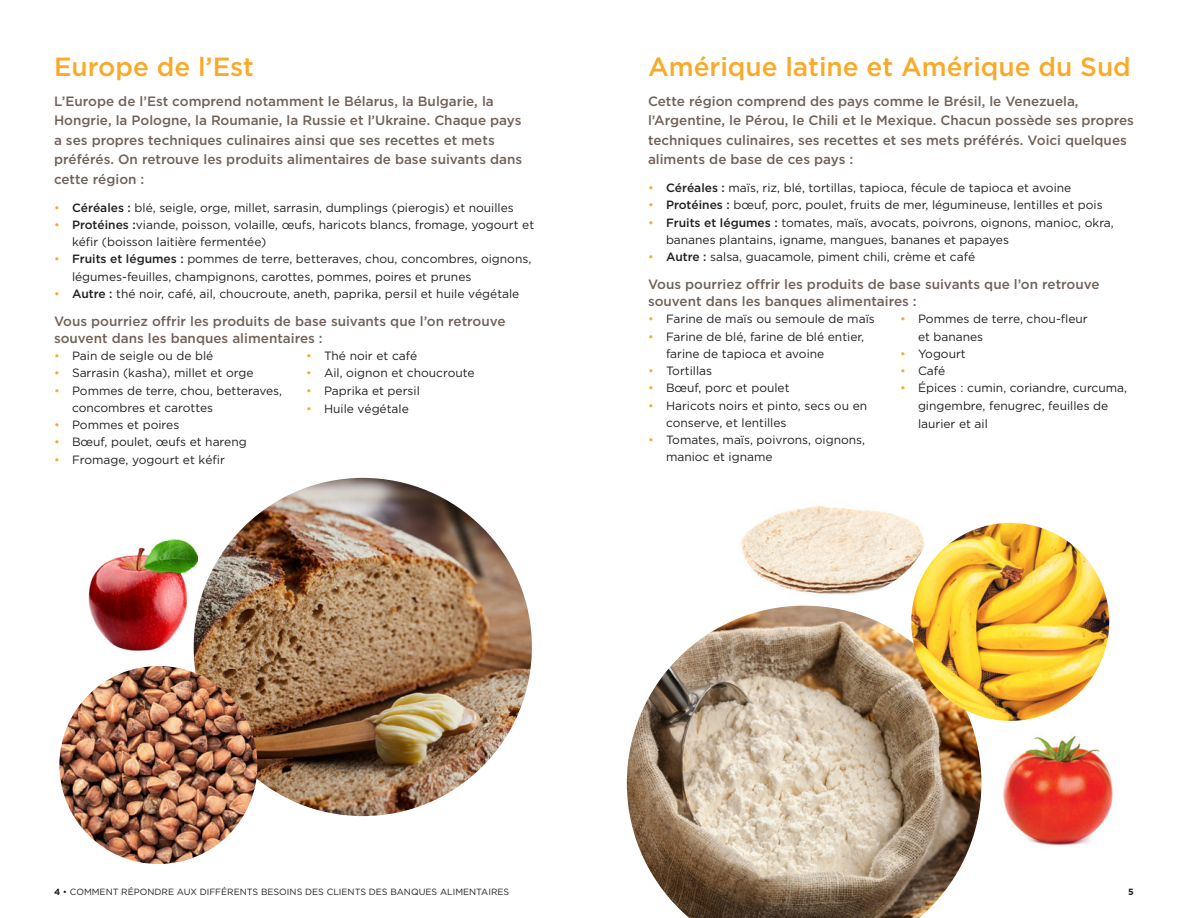
<style>
.page{position:relative;width:1188px;height:918px;background:#fff}
.page>*{position:absolute;margin:0;border:0;box-sizing:border-box;transform-origin:0 0}
.Page_header{font:500 26.25px "Gotham";color:#faa928}
.Intro_copy{font:500 13.5px/19.5px "Gotham";color:#716259}
.subhead_level_2{font:500 13.5px/17.2px "Gotham";color:#716259}
.bullet_point{font:12px/17.2px "Gotham";color:#231f20}
.bullet_point-2{font:9px "Gotham";color:#231f20}
.bullet_point-3{font:700 9px "Gotham";color:#231f20}
.s1{color:#faa928}
.s2{font-weight:500}
.s3{font-weight:700}
</style>
<div class="page">
<img style="left:987px;top:716px;width:126px;height:130px">
<img style="left:627px;top:606px;width:354px;height:312px">
<img style="left:194px;top:478px;width:338px;height:338px;border-radius:169px">
<img style="left:59px;top:666px;width:198px;height:198px;border-radius:99px">
<img style="left:911px;top:523px;width:198px;height:198px;border-radius:99px">
<img style="left:741px;top:505px;width:187px;height:101px">
<img style="left:88px;top:539px;width:110px;height:116px">
<p class="Page_header" style="left:54px;top:52px;width:201px">Europe de l’Est</p>
<p class="Intro_copy" style="left:54px;top:91px;width:470px">L’Europe de l’Est comprend notamment le Bélarus, la Bulgarie, la Hongrie, la Pologne, la Roumanie, la Russie et l’Ukraine. Chaque pays a ses propres techniques culinaires ainsi que ses recettes et mets préférés. On retrouve les produits alimentaires de base suivants dans cette région :</p>
<p class="bullet_point" style="left:54px;top:199px;width:461px"><span class="s1">•</span> <span class="s2">Céréales :</span> blé, seigle, orge, millet, sarrasin, dumplings (pierogis) et nouilles</p>
<p class="bullet_point" style="left:72px;top:216px;width:464px;text-indent:-18px"><span class="s1">•</span> <span class="s2">Protéines :</span>viande, poisson, volaille, œufs, haricots blancs, fromage, yogourt et kéfir (boisson laitière fermentée)</p>
<p class="bullet_point" style="left:72px;top:250px;width:461px;text-indent:-18px"><span class="s1">•</span> <span class="s2">Fruits et légumes :</span> pommes de terre, betteraves, chou, concombres, oignons, légumes-feuilles, champignons, carottes, pommes, poires et prunes</p>
<p class="bullet_point" style="left:54px;top:285px;width:467px"><span class="s1">•</span> <span class="s2">Autre :</span> thé noir, café, ail, choucroute, aneth, paprika, persil et huile végétale</p>
<p class="subhead_level_2" style="left:54px;top:312px;width:453px">Vous pourriez offrir les produits de base suivants que l’on retrouve souvent dans les banques alimentaires :</p>
<p class="bullet_point" style="left:54px;top:347px;width:161px"><span class="s1">•</span> Pain de seigle ou de blé</p>
<p class="bullet_point" style="left:54px;top:364px;width:201px"><span class="s1">•</span> Sarrasin (kasha), millet et orge</p>
<p class="bullet_point" style="left:72px;top:382px;width:212px;text-indent:-18px"><span class="s1">•</span> Pommes de terre, chou, betteraves, concombres et carottes</p>
<p class="bullet_point" style="left:54px;top:416px;width:127px"><span class="s1">•</span> Pommes et poires</p>
<p class="bullet_point" style="left:54px;top:433px;width:194px"><span class="s1">•</span> Bœuf, poulet, œufs et hareng</p>
<p class="bullet_point" style="left:54px;top:451px;width:172px"><span class="s1">•</span> Fromage, yogourt et kéfir</p>
<p class="bullet_point" style="left:306px;top:347px;width:113px"><span class="s1">•</span> Thé noir et café</p>
<p class="bullet_point" style="left:306px;top:364px;width:170px"><span class="s1">•</span> Ail, oignon et choucroute</p>
<p class="bullet_point" style="left:306px;top:382px;width:115px"><span class="s1">•</span> Paprika et persil</p>
<p class="bullet_point" style="left:306px;top:400px;width:104px"><span class="s1">•</span> Huile végétale</p>
<p class="Page_header" style="left:648px;top:52px;width:484px">Amérique latine et Amérique du Sud</p>
<p class="Intro_copy" style="left:648px;top:91px;width:487px">Cette région comprend des pays comme le Brésil, le Venezuela, l’Argentine, le Pérou, le Chili et le Mexique. Chacun possède ses propres techniques culinaires, ses recettes et ses mets préférés. Voici quelques aliments de base de ces pays :</p>
<p class="bullet_point" style="left:648px;top:179px;width:425px"><span class="s1">•</span> <span class="s2">Céréales :</span> maïs, riz, blé, tortillas, tapioca, fécule de tapioca et avoine</p>
<p class="bullet_point" style="left:648px;top:196px;width:456px"><span class="s1">•</span> <span class="s2">Protéines :</span> bœuf, porc, poulet, fruits de mer, légumineuse, lentilles et pois</p>
<p class="bullet_point" style="left:666px;top:214px;width:449px;text-indent:-18px"><span class="s1">•</span> <span class="s2">Fruits et légumes :</span> tomates, maïs, avocats, poivrons, oignons, manioc, okra, bananes plantains, igname, mangues, bananes et papayes</p>
<p class="bullet_point" style="left:648px;top:248px;width:329px"><span class="s1">•</span> <span class="s2">Autre :</span> salsa, guacamole, piment chili, crème et café</p>
<p class="subhead_level_2" style="left:648px;top:275px;width:453px">Vous pourriez offrir les produits de base suivants que l’on retrouve souvent dans les banques alimentaires :</p>
<p class="bullet_point" style="left:648px;top:310px;width:228px"><span class="s1">•</span> Farine de maïs ou semoule de maïs</p>
<p class="bullet_point" style="left:666px;top:328px;width:200px;text-indent:-18px"><span class="s1">•</span> Farine de blé, farine de blé entier, farine de tapioca et avoine</p>
<p class="bullet_point" style="left:648px;top:362px;width:66px"><span class="s1">•</span> Tortillas</p>
<p class="bullet_point" style="left:648px;top:379px;width:143px"><span class="s1">•</span> Bœuf, porc et poulet</p>
<p class="bullet_point" style="left:666px;top:397px;width:203px;text-indent:-18px"><span class="s1">•</span> Haricots noirs et pinto, secs ou en conserve, et lentilles</p>
<p class="bullet_point" style="left:666px;top:431px;width:201px;text-indent:-18px"><span class="s1">•</span> Tomates, maïs, poivrons, oignons, manioc et igname</p>
<p class="bullet_point" style="left:918px;top:310px;width:171px;text-indent:-18px"><span class="s1">•</span> Pommes de terre, chou-fleur et bananes</p>
<p class="bullet_point" style="left:900px;top:345px;width:67px"><span class="s1">•</span> Yogourt</p>
<p class="bullet_point" style="left:900px;top:362px;width:47px"><span class="s1">•</span> Café</p>
<p class="bullet_point" style="left:918px;top:379px;width:211px;line-height:17.7px;text-indent:-18px"><span class="s1">•</span> Épices : cumin, coriandre, curcuma, gingembre, fenugrec, feuilles de laurier et ail</p>
<p class="bullet_point-2" style="left:54px;top:887px;width:457px"><span class="s3">4</span> • COMMENT RÉPONDRE AUX DIFFÉRENTS BESOINS DES CLIENTS DES BANQUES ALIMENTAIRES</p>
<p class="bullet_point-3" style="left:1128px;top:886px;width:7px">5</p>
</div>
